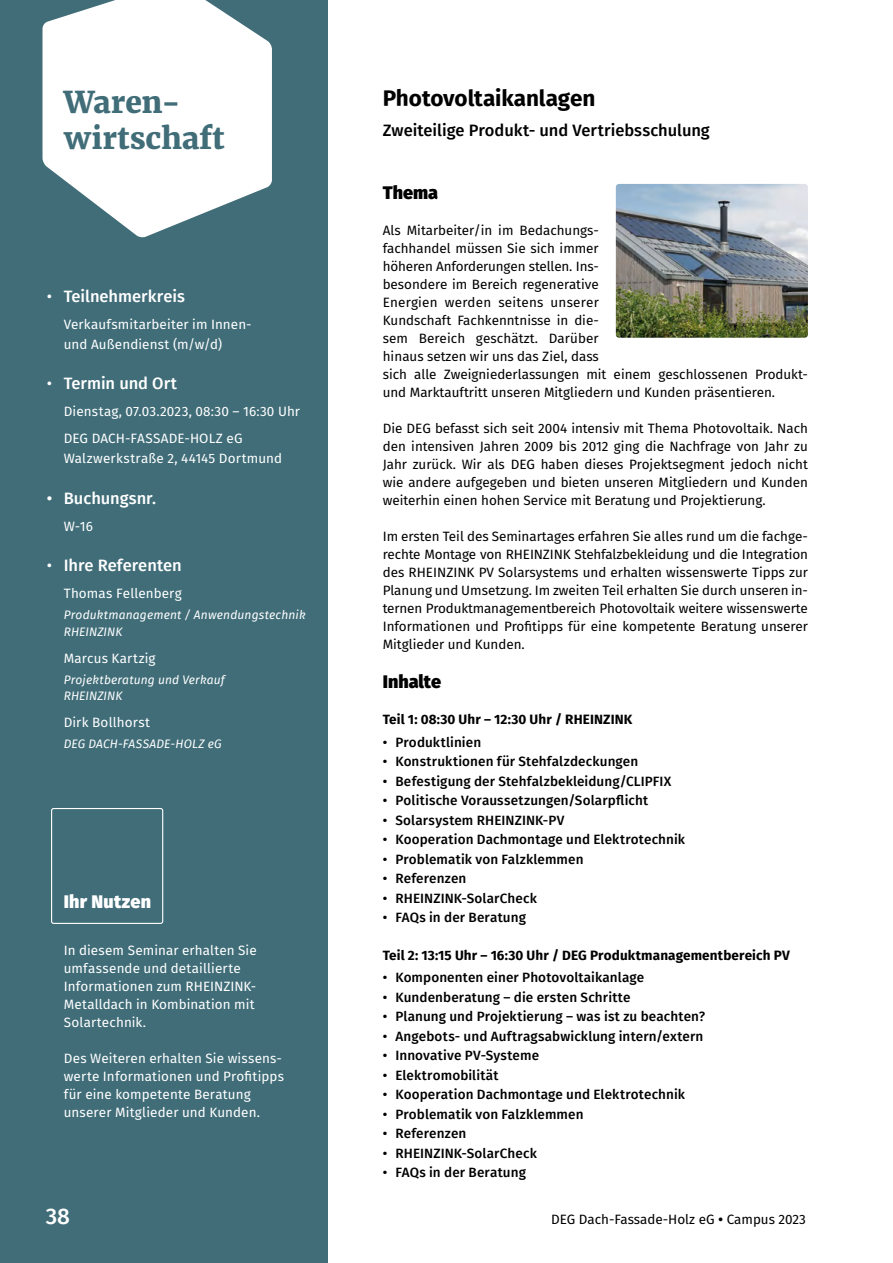
<style>
.page{position:relative;width:893px;height:1263px;background:#fff}
.page>*{position:absolute;margin:0;border:0;box-sizing:border-box;transform-origin:0 0}
.t1{font:800 30px "Merriweather";color:#406d78}
.t2{font:700 22.5px "Fira Sans";letter-spacing:-.005em;color:#000}
.t3{font:500 22.5px "Fira Sans";color:#fff}
.t4{font:900 18px "Fira Sans";color:#000}
.t5{font:900 18px "Fira Sans";letter-spacing:.015em;color:#fff}
.t6{font:500 16.5px "Fira Sans";color:#fff}
.t7{font:500 16.5px "Fira Sans";color:#000}
.t8{font:13.5px/18px "Fira Sans";color:#000;text-align:justify}
.t9{font:500 13.5px "Fira Sans";letter-spacing:.01em;color:#000}
.t10{font:13.5px/18px "Fira Sans";letter-spacing:.01em;color:#fff}
.t11{font:700 13.5px "Fira Sans";letter-spacing:.01em;color:#000}
.t12{font:italic 12px "Fira Sans";letter-spacing:.01em;color:#fff}
.s1{font-weight:400}
.s2{font-family:"DM Sans";font-weight:700}
</style>
<div class="page">
<div style="left:0;top:0;width:327px;height:1263px;background:#406d78"></div>
<svg style="left:43px;top:0;width:229px;height:238px;fill:#fff"></svg>
<div style="left:51px;top:808px;width:112px;height:116px;border:1px solid #fff;border-radius:2px"></div>
<img style="left:616px;top:184px;width:192px;height:154px">
<p class="t1" style="left:64px;top:82px;width:119px">Waren-</p>
<p class="t1" style="left:64px;top:118px;width:162px">wirtschaft</p>
<p class="t6" style="left:47px;top:283px;width:140px"><span class="s1">•</span> Teilnehmerkreis</p>
<p class="t10" style="left:64px;top:315px;width:189px;line-height:19.5px">Verkaufsmitarbeiter im Innen&shy;und Außendienst (m/w/d)</p>
<p class="t6" style="left:47px;top:370px;width:132px"><span class="s1">•</span> Termin und Ort</p>
<p class="t10" style="left:64px;top:402px;width:238px">Dienstag, 07.03.2023, 08:30 – 16:30 Uhr</p>
<p class="t10" style="left:64px;top:429px;width:180px">DEG DACH-FASSADE-HOLZ eG</p>
<p class="t10" style="left:64px;top:449px;width:220px">Walzwerkstraße 2, 44145 Dortmund</p>
<p class="t6" style="left:47px;top:484px;width:111px">• Buchungsnr.</p>
<p class="t10" style="left:64px;top:516px;width:31px">W-16</p>
<p class="t6" style="left:47px;top:552px;width:137px"><span class="s1">•</span> Ihre Referenten</p>
<p class="t10" style="left:64px;top:584px;width:120px">Thomas Fellenberg</p>
<p class="t12" style="left:64px;top:606px;width:243px">Produktmanagement / Anwendungstechnik</p>
<p class="t12" style="left:64px;top:622px;width:60px">RHEINZINK</p>
<p class="t10" style="left:64px;top:648px;width:93px">Marcus Kartzig</p>
<p class="t12" style="left:64px;top:670px;width:163px">Projektberatung und Verkauf</p>
<p class="t12" style="left:64px;top:687px;width:60px">RHEINZINK</p>
<p class="t10" style="left:64px;top:713px;width:88px">Dirk Bollhorst</p>
<p class="t12" style="left:64px;top:735px;width:159px">DEG DACH-FASSADE-HOLZ eG</p>
<p class="t5" style="left:64px;top:886px;width:89px">Ihr Nutzen</p>
<p class="t10" style="left:64px;top:941px;width:194px">In diesem Seminar erhalten Sie</p>
<p class="t10" style="left:64px;top:959px;width:178px">umfassende und detaillierte</p>
<p class="t10" style="left:64px;top:977px;width:194px">Informationen zum RHEINZINK-</p>
<p class="t10" style="left:64px;top:995px;width:192px">Metalldach in Kombination mit</p>
<p class="t10" style="left:64px;top:1013px;width:84px">Solartechnik.</p>
<p class="t10" style="left:64px;top:1049px;width:222px">Des Weiteren erhalten Sie wissens&shy;werte Informationen und Profitipps für eine kompetente Beratung</p>
<p class="t10" style="left:64px;top:1103px;width:198px">unserer Mitglieder und Kunden.</p>
<p class="t2" style="left:383px;top:79px;width:214px">Photovoltaikanlagen</p>
<p class="t7" style="left:383px;top:117px;width:329px">Zweiteilige Produkt- und Vertriebsschulung</p>
<p class="t4" style="left:383px;top:176px;width:57px">Thema</p>
<p class="t8" style="left:383px;top:220px;width:427px;text-align:left">Als Mitarbeiter/in im Bedachungs-<br>fachhandel müssen Sie sich immer<br>höheren Anforderungen stellen. Ins-<br>besondere im Bereich regenerative<br>Energien werden seitens unserer<br>Kundschaft Fachkenntnisse in die-<br>sem Bereich geschätzt. Darüber<br>hinaus setzen wir uns das Ziel, dass<br>sich alle Zweigniederlassungen mit einem geschlossenen Produkt&shy;und Marktauftritt unseren Mitgliedern und Kunden präsentieren.</p>
<p class="t8" style="left:383px;top:418px;width:427px">Die DEG befasst sich seit 2004 intensiv mit Thema Photovoltaik. Nach den intensiven Jahren 2009 bis 2012 ging die Nachfrage von Jahr zu Jahr zurück. Wir als DEG haben dieses Projektsegment jedoch nicht wie andere aufgegeben und bieten unseren Mitgliedern und Kunden weiterhin einen hohen Service mit Beratung und Projektierung.</p>
<p class="t8" style="left:383px;top:526px;width:427px">Im ersten Teil des Seminartages erfahren Sie alles rund um die fachge&shy;rechte Montage von RHEINZINK Stehfalzbekleidung und die Integration des RHEINZINK PV Solarsystems und erhalten wissenswerte Tipps zur Planung und Umsetzung. Im zweiten Teil erhalten Sie durch unseren in&shy;ternen Produktmanagementbereich Photovoltaik weitere wissenswerte Informationen und Profitipps für eine kompetente Beratung unserer Mitglieder und Kunden.</p>
<p class="t4" style="left:383px;top:666px;width:60px">Inhalte</p>
<p class="t11" style="left:383px;top:708px;width:251px">Teil 1: 08:30 Uhr – 12:30 Uhr / RHEINZINK</p>
<p class="t9" style="left:383px;top:731px;width:100px">• Produktlinien</p>
<p class="t9" style="left:383px;top:751px;width:257px">• Konstruktionen für Stehfalzdeckungen</p>
<p class="t9" style="left:383px;top:770px;width:290px">• Befestigung der Stehfalzbekleidung/CLIPFIX</p>
<p class="t9" style="left:383px;top:790px;width:267px">• Politische Voraussetzungen/Solarpflicht</p>
<p class="t9" style="left:383px;top:809px;width:183px">• Solarsystem RHEINZINK-PV</p>
<p class="t9" style="left:383px;top:829px;width:304px">• Kooperation Dachmontage und Elektrotechnik</p>
<p class="t9" style="left:383px;top:848px;width:202px">• Problematik von Falzklemmen</p>
<p class="t9" style="left:383px;top:868px;width:85px">• Referenzen</p>
<p class="t9" style="left:383px;top:887px;width:156px">• RHEINZINK-SolarCheck</p>
<p class="t9" style="left:383px;top:907px;width:145px">• FAQs in der Beratung</p>
<p class="t11" style="left:383px;top:943px;width:409px">Teil 2: 13:15 Uhr – 16:30 Uhr / DEG Produktmanagementbereich PV</p>
<p class="t9" style="left:383px;top:967px;width:263px">• Komponenten einer Photovoltaikanlage</p>
<p class="t9" style="left:383px;top:986px;width:249px">• Kundenberatung – die ersten Schritte</p>
<p class="t9" style="left:383px;top:1006px;width:324px">• Planung und Projektierung – was ist zu beachten?</p>
<p class="t9" style="left:383px;top:1025px;width:322px">• Angebots- und Auftragsabwicklung intern/extern</p>
<p class="t9" style="left:383px;top:1045px;width:158px">• Innovative PV-Systeme</p>
<p class="t9" style="left:383px;top:1064px;width:117px">• Elektromobilität</p>
<p class="t9" style="left:383px;top:1084px;width:304px">• Kooperation Dachmontage und Elektrotechnik</p>
<p class="t9" style="left:383px;top:1103px;width:202px">• Problematik von Falzklemmen</p>
<p class="t9" style="left:383px;top:1123px;width:85px">• Referenzen</p>
<p class="t9" style="left:383px;top:1142px;width:156px">• RHEINZINK-SolarCheck</p>
<p class="t9" style="left:383px;top:1162px;width:145px">• FAQs in der Beratung</p>
<h2 class="t3" style="left:46px;top:1198px;width:26px">38</h2>
<p class="t8" style="left:551px;top:1210px;width:256px">DEG Dach-Fassade-Holz eG <span class="s2">•</span> Campus 2023</p>
</div>
